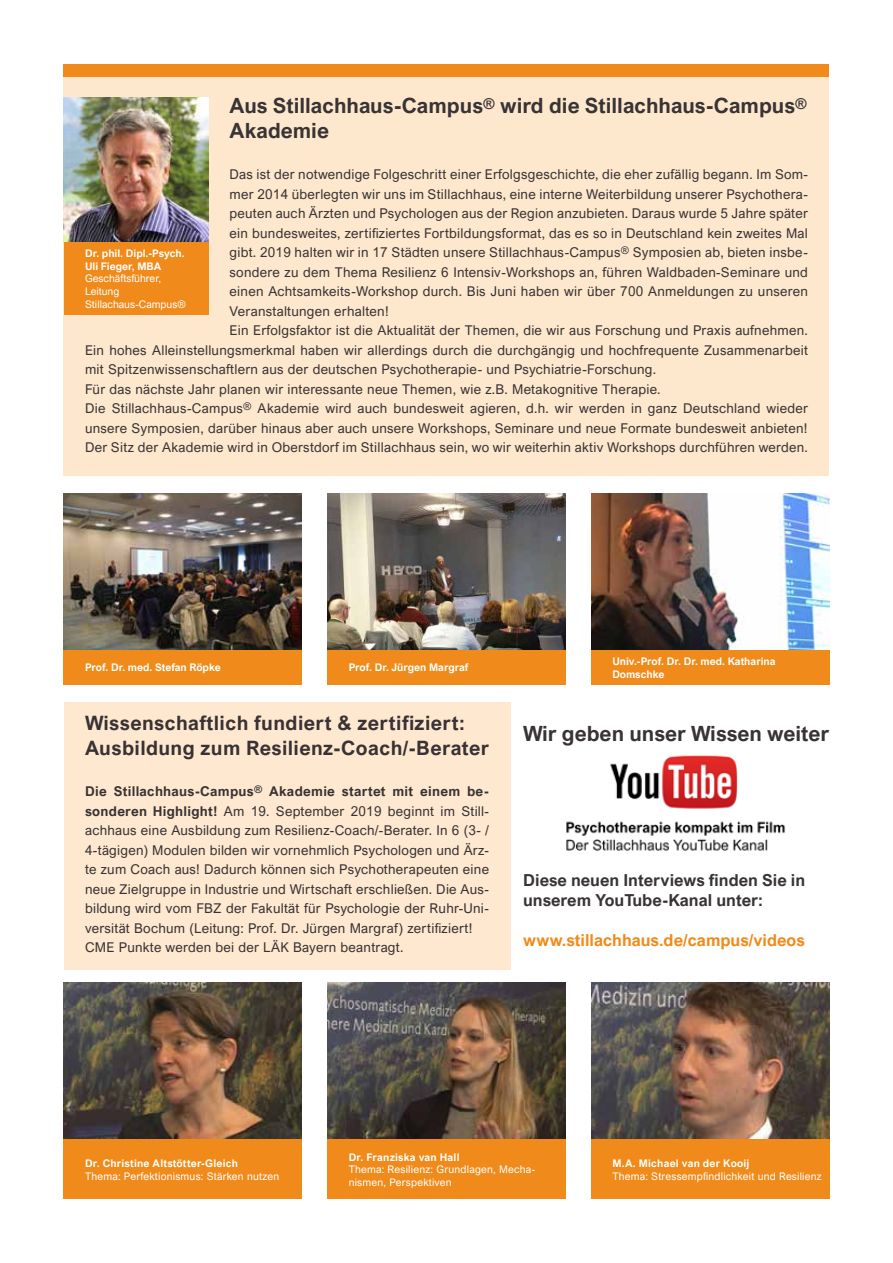
<style>
.page{position:relative;width:893px;height:1263px;background:#fff}
.page>*{position:absolute;margin:0;border:0;box-sizing:border-box;transform-origin:0 0}
.t1{font:700 21px/25.2px "Arial Nova";color:#383334}
.t2{font:700 19.8px/25.2px "Arial Nova";letter-spacing:.02em;color:#383234}
.t3{font:700 16.5px/19.8px "Arial Nova";color:#383334}
.t4{font:700 16.5px "Arial Nova";color:#f08a1a}
.t5{font:13.5px "Arial Nova";letter-spacing:.02em;color:#383334}
.t6{font:13.5px/19.5px "Arial Nova";letter-spacing:.02em;color:#383234}
.t7{font:10.5px/12.6px "Arial Nova";letter-spacing:.02em;color:#fff}
.t8{font:700 10.5px/12.6px "Arial Nova";color:#fff}
.t9{font:700 10.5px "Arial Nova";letter-spacing:.02em;color:#fff}
.t10{font:10.5px/12.6px "Arial Nova";color:#fff}
.s1{font-weight:700}
</style>
<div class="page">
<div style="left:64px;top:702px;width:446px;height:267px;background:#fee8cf"></div>
<img style="left:591px;top:982px;width:238px;height:158px">
<img style="left:327px;top:982px;width:239px;height:158px">
<div style="left:591px;top:1140px;width:238px;height:59px;background:#f08a1a"></div>
<div style="left:327px;top:1140px;width:239px;height:59px;background:#f08a1a"></div>
<img style="left:64px;top:982px;width:238px;height:158px">
<div style="left:64px;top:1140px;width:238px;height:59px;background:#f08a1a"></div>
<div style="left:64px;top:77px;width:765px;height:399px;background:#fee8cd"></div>
<img style="left:64px;top:98px;width:144px;height:144px">
<img style="left:64px;top:493px;width:238px;height:158px">
<img style="left:327px;top:493px;width:239px;height:158px">
<img style="left:566px;top:755px;width:220px;height:96px">
<div style="left:64px;top:242px;width:144px;height:73px;background:#f08a1a"></div>
<img style="left:591px;top:493px;width:238px;height:158px">
<div style="left:64px;top:64px;width:765px;height:13px;background:#f08a1a"></div>
<div style="left:64px;top:651px;width:238px;height:34px;background:#f08a1a"></div>
<div style="left:327px;top:651px;width:239px;height:34px;background:#f08a1a"></div>
<div style="left:591px;top:651px;width:238px;height:34px;background:#f08a1a"></div>
<h1 class="t1" style="left:230px;top:93px;width:579px">Aus Stillachhaus-Campus<sup>®</sup> wird die Stillachhaus-Campus<sup>®<br></sup>Akademie</h1>
<p class="t5" style="left:230px;top:167px;width:580px">Das ist der notwendige Folgeschritt einer Erfolgsgeschichte, die eher zufällig begann. Im Som-</p>
<p class="t5" style="left:230px;top:186px;width:580px">mer 2014 überlegten wir uns im Stillachhaus, eine interne Weiterbildung unserer Psychothera-</p>
<p class="t5" style="left:230px;top:206px;width:580px">peuten auch Ärzten und Psychologen aus der Region anzubieten. Daraus wurde 5 Jahre später</p>
<p class="t5" style="left:230px;top:225px;width:580px">ein bundesweites, zertifiziertes Fortbildungsformat, das es so in Deutschland kein zweites Mal</p>
<p class="t5" style="left:230px;top:245px;width:580px">gibt. 2019 halten wir in 17 Städten unsere Stillachhaus-Campus<sup>®</sup> Symposien ab, bieten insbe-</p>
<p class="t5" style="left:230px;top:264px;width:580px">sondere zu dem Thema Resilienz 6 Intensiv-Workshops an, führen Waldbaden-Seminare und</p>
<p class="t5" style="left:230px;top:284px;width:580px">einen Achtsamkeits-Workshop durch. Bis Juni haben wir über 700 Anmeldungen zu unseren</p>
<p class="t5" style="left:230px;top:303px;width:161px">Veranstaltungen erhalten!</p>
<p class="t5" style="left:230px;top:323px;width:580px">Ein Erfolgsfaktor ist die Aktualität der Themen, die wir aus Forschung und Praxis aufnehmen.</p>
<p class="t5" style="left:85px;top:342px;width:724px">Ein hohes Alleinstellungsmerkmal haben wir allerdings durch die durchgängig und hochfrequente Zusammenarbeit</p>
<p class="t5" style="left:85px;top:362px;width:573px">mit Spitzenwissenschaftlern aus der deutschen Psychotherapie- und Psychiatrie-Forschung.</p>
<p class="t5" style="left:85px;top:381px;width:577px">Für das nächste Jahr planen wir interessante neue Themen, wie z.B. Metakognitive Therapie.</p>
<p class="t5" style="left:85px;top:401px;width:724px">Die Stillachhaus-Campus<sup>®</sup> Akademie wird auch bundesweit agieren, d.h. wir werden in ganz Deutschland wieder</p>
<p class="t5" style="left:85px;top:420px;width:724px">unsere Symposien, darüber hinaus aber auch unsere Workshops, Seminare und neue Formate bundesweit anbieten!</p>
<p class="t5" style="left:85px;top:440px;width:724px">Der Sitz der Akademie wird in Oberstdorf im Stillachhaus sein, wo wir weiterhin aktiv Workshops durchführen werden.</p>
<p class="t8" style="left:85px;top:247px;width:101px">Dr. phil. Dipl.-Psych.<br>Uli Fieger, MBA</p>
<p class="t10" style="left:85px;top:272px;width:102px">Geschäftsführer,<br>Leitung<br>Stillachaus-Campus®</p>
<p class="t8" style="left:85px;top:661px;width:137px">Prof. Dr. med. Stefan Röpke</p>
<p class="t8" style="left:349px;top:661px;width:121px">Prof. Dr. Jürgen Margraf</p>
<p class="t8" style="left:612px;top:655px;width:165px">Univ.-Prof. Dr. Dr. med. Katharina<br>Domschke</p>
<h2 class="t2" style="left:85px;top:710px;width:405px">Wissenschaftlich fundiert &amp; zertifiziert:<br>Ausbildung zum Resilienz-Coach/-Berater</h2>
<p class="t6" style="left:85px;top:782px;width:406px"><span class="s1">Die Stillachhaus-Campus</span><sup>®</sup> <span class="s1">Akademie startet mit einem be&shy;sonderen Highlight!</span> Am 19. September 2019 beginnt im Still&shy;achhaus eine Ausbildung zum Resilienz-Coach/-Berater. In 6 (3- / 4-tägigen) Modulen bilden wir vornehmlich Psychologen und Ärz&shy;te zum Coach aus! Dadurch können sich Psychotherapeuten eine neue Zielgruppe in Industrie und Wirtschaft erschließen. Die Aus&shy;bildung wird vom FBZ der Fakultät für Psychologie der Ruhr-Uni&shy;versität Bochum (Leitung: Prof. Dr. Jürgen Margraf) zertifiziert!<br>CME Punkte werden bei der LÄK Bayern beantragt.</p>
<h1 class="t1" style="left:523px;top:720px;width:308px">Wir geben unser Wissen weiter</h1>
<p class="t3" style="left:523px;top:870px;width:284px">Diese neuen Interviews finden Sie in unserem YouTube-Kanal unter:</p>
<p class="t4" style="left:523px;top:930px;width:283px">www.stillachhaus.de/campus/videos</p>
<p class="t9" style="left:85px;top:1157px;width:154px">Dr. Christine Altstötter-Gleich</p>
<p class="t7" style="left:85px;top:1169px;width:196px">Thema: Perfektionismus: Stärken nutzen</p>
<p class="t9" style="left:349px;top:1151px;width:112px">Dr. Franziska van Hall</p>
<p class="t7" style="left:349px;top:1163px;width:188px">Thema: Resilienz: Grundlagen, Mecha&shy;nismen, Perspektiven</p>
<p class="t9" style="left:612px;top:1157px;width:139px">M.A. Michael van der Kooij</p>
<p class="t7" style="left:612px;top:1169px;width:211px">Thema: Stressempfindlichkeit und Resilienz</p>
</div>
